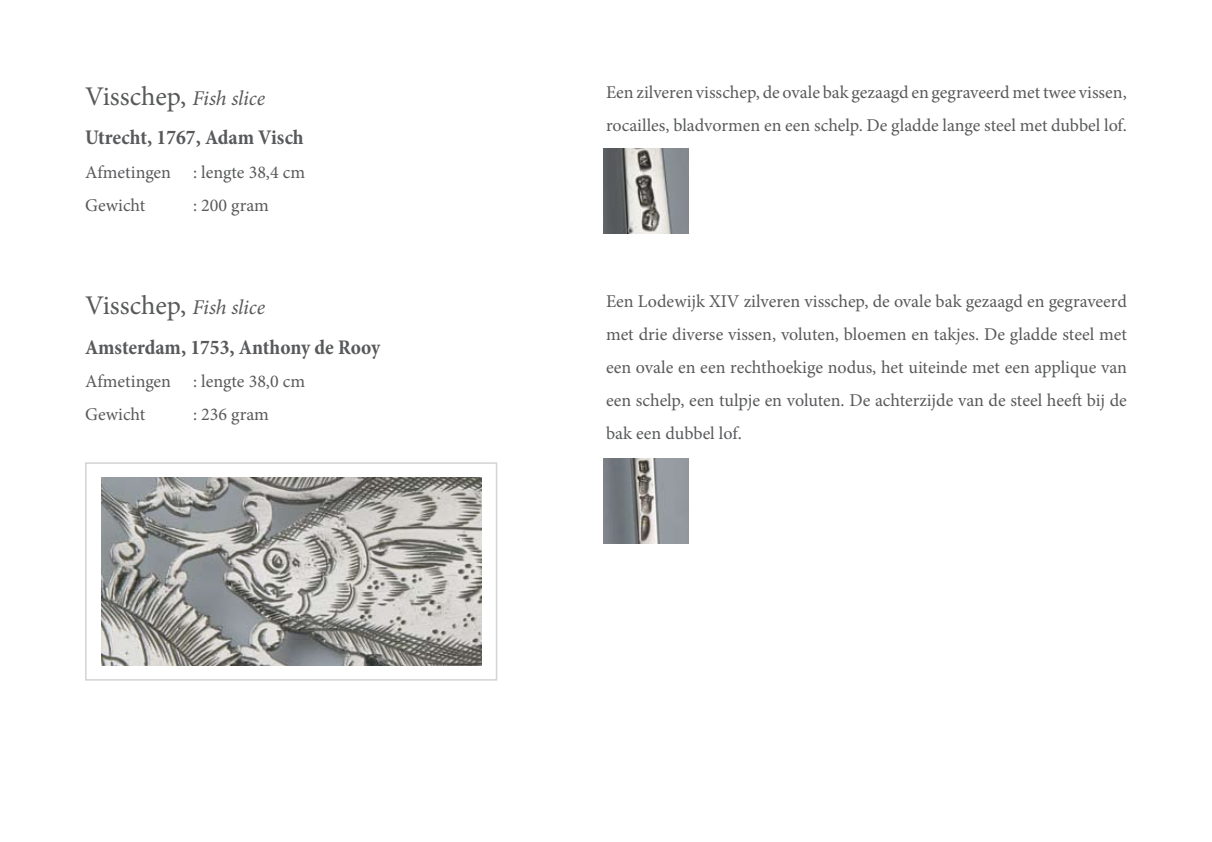
<style>
.page{position:relative;width:1212px;height:842px;background:#fff}
.page>*{position:absolute;margin:0;border:0;box-sizing:border-box;transform-origin:0 0}
.t1{font:27px "Minion Pro";letter-spacing:-.005em;color:#58595b}
.t2{font:700 condensed 21px "Minion Pro";letter-spacing:-.005em;color:#58595b}
.t3{font:18px/33px "Minion Pro";color:#58595b}
.s1{font-style:italic;font-size:21px}
</style>
<div class="page">
<img style="left:604px;top:458px;width:85px;height:85px">
<img style="left:604px;top:149px;width:85px;height:85px">
<div style="left:85px;top:462px;width:412px;height:219px;border:2px solid #d1d3d4"></div>
<img style="left:101px;top:478px;width:380px;height:187px">
<h1 class="t1" style="left:85px;top:78px;width:182px">Visschep, <span class="s1">Fish slice</span></h1>
<p class="t2" style="left:85px;top:123px;width:220px">Utrecht, 1767, Adam Visch</p>
<p class="t3" style="left:85px;top:155px;width:222px">Afmetingen : lengte 38,4 cm<br>Gewicht</p>
<p class="t3" style="left:193px;top:188px;width:77px">: 200 gram</p>
<h1 class="t1" style="left:85px;top:287px;width:182px">Visschep, <span class="s1">Fish slice</span></h1>
<p class="t2" style="left:85px;top:332px;width:297px">Amsterdam, 1753, Anthony de Rooy</p>
<p class="t3" style="left:85px;top:364px;width:222px">Afmetingen : lengte 38,0 cm<br>Gewicht</p>
<p class="t3" style="left:193px;top:397px;width:77px">: 236 gram</p>
<p class="t3" style="left:606px;top:76px;width:522px">Een zilveren visschep, de ovale bak gezaagd en gegraveerd met twee vissen, rocailles, bladvormen en een schelp. De gladde lange steel met dubbel lof.</p>
<p class="t3" style="left:606px;top:285px;width:522px;text-align:justify">Een Lodewijk XIV zilveren visschep, de ovale bak gezaagd en gegraveerd met drie diverse vissen, voluten, bloemen en takjes. De gladde steel met een ovale en een rechthoekige nodus, het uiteinde met een applique van een schelp, een tulpje en voluten. De achterzijde van de steel heeft bij de bak een dubbel lof.</p>
</div>
